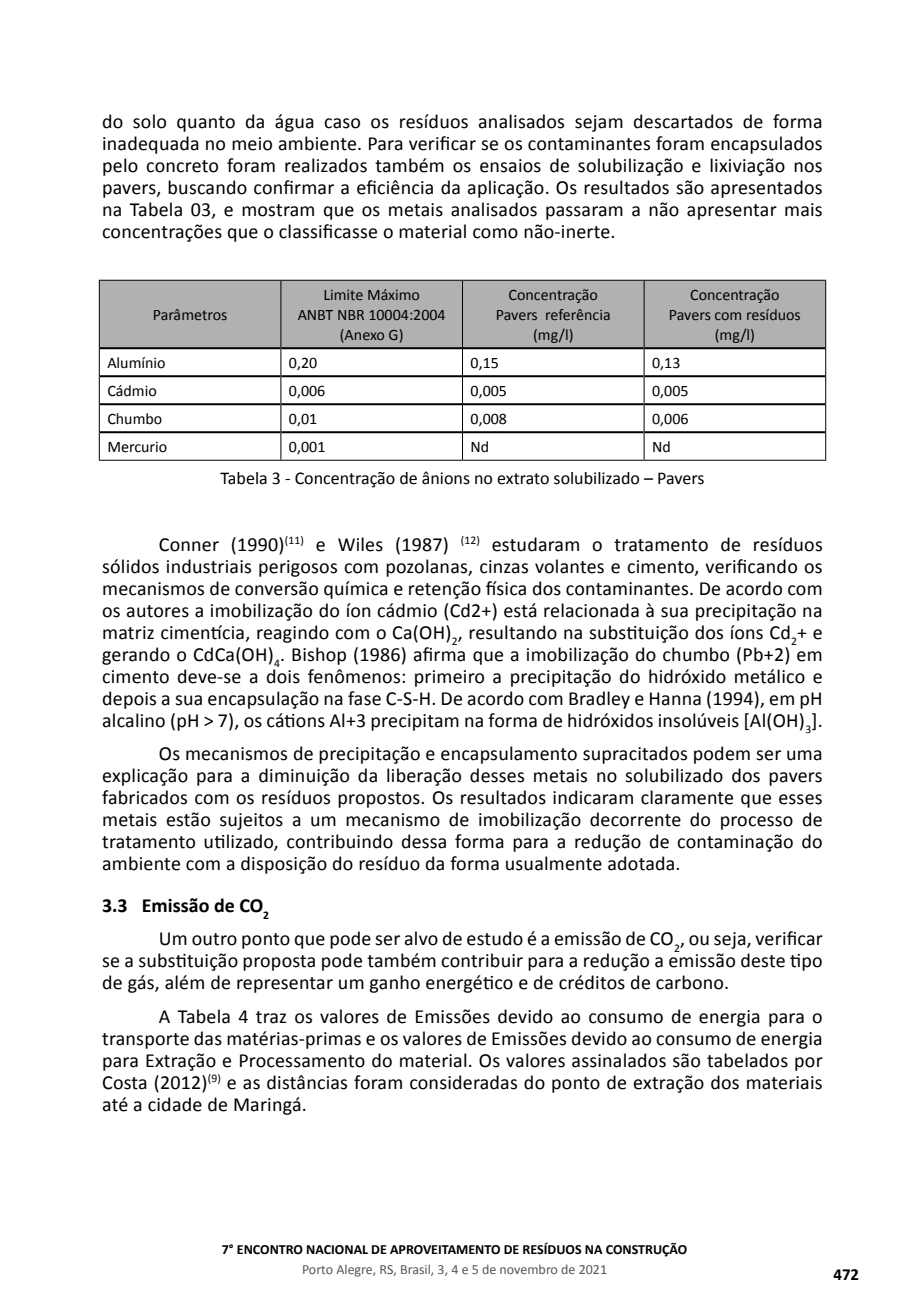
<style>
.page{position:relative;width:908px;height:1304px;background:#fff}
.page>*{position:absolute;margin:0;border:0;box-sizing:border-box;transform-origin:0 0}
.t1{font:20px/22px "Calibri";letter-spacing:.01em;color:#000;text-align:justify}
.t2{font:18px "Calibri";color:#000}
.t3{font:700 16.8px "Calibri";color:#000}
.t4{font:16px/20px "Calibri";color:#000;text-align:center}
.t5{font:700 14px "Calibri";color:#000}
.t6{font:14px "Calibri";color:#575756}
.s1{font-weight:700}
</style>
<div class="page">
<div style="left:100px;top:281px;width:724px;height:66px;background:#b1b1b1"></div>
<hr style="left:100px;top:347px;width:180px;height:2px;background:#000">
<hr style="left:281px;top:347px;width:181px;height:2px;background:#000">
<hr style="left:463px;top:347px;width:180px;height:2px;background:#000">
<hr style="left:644px;top:347px;width:180px;height:2px;background:#000">
<hr style="left:100px;top:375px;width:180px;height:2px;background:#000">
<hr style="left:281px;top:375px;width:181px;height:2px;background:#000">
<hr style="left:463px;top:375px;width:180px;height:2px;background:#000">
<hr style="left:644px;top:375px;width:180px;height:2px;background:#000">
<hr style="left:100px;top:403px;width:180px;height:2px;background:#000">
<hr style="left:281px;top:403px;width:181px;height:2px;background:#000">
<hr style="left:463px;top:403px;width:180px;height:2px;background:#000">
<hr style="left:644px;top:403px;width:180px;height:2px;background:#000">
<hr style="left:100px;top:431px;width:180px;height:2px;background:#000">
<hr style="left:281px;top:431px;width:181px;height:2px;background:#000">
<hr style="left:463px;top:431px;width:180px;height:2px;background:#000">
<hr style="left:644px;top:431px;width:180px;height:2px;background:#000">
<hr style="left:99px;top:280px;width:182px;height:1px;background:#000">
<hr style="left:99px;top:281px;width:1px;height:67px;background:#000">
<hr style="left:281px;top:280px;width:181px;height:1px;background:#000">
<hr style="left:280px;top:281px;width:1px;height:67px;background:#000">
<hr style="left:462px;top:280px;width:181px;height:1px;background:#000">
<hr style="left:462px;top:281px;width:1px;height:67px;background:#000">
<hr style="left:643px;top:280px;width:182px;height:1px;background:#000">
<hr style="left:643px;top:281px;width:1px;height:67px;background:#000">
<hr style="left:824px;top:281px;width:1px;height:67px;background:#000">
<svg style="left:99px;top:348px;width:1px;height:112px"></svg>
<svg style="left:280px;top:348px;width:1px;height:112px"></svg>
<svg style="left:462px;top:348px;width:1px;height:112px"></svg>
<svg style="left:643px;top:348px;width:1px;height:112px"></svg>
<svg style="left:824px;top:348px;width:1px;height:112px"></svg>
<hr style="left:99px;top:460px;width:182px;height:1px;background:#000">
<hr style="left:281px;top:460px;width:181px;height:1px;background:#000">
<hr style="left:462px;top:460px;width:181px;height:1px;background:#000">
<hr style="left:643px;top:460px;width:182px;height:1px;background:#000">
<p class="t1" style="left:102px;top:110px;width:721px">do solo quanto da água caso os resíduos analisados sejam descartados de forma inadequada no meio ambiente. Para verificar se os contaminantes foram encapsulados pelo concreto foram realizados também os ensaios de solubilização e lixiviação nos pavers, buscando confirmar a eficiência da aplicação. Os resultados são apresentados na Tabela 03, e mostram que os metais analisados passaram a não apresentar mais concentrações que o classificasse o material como não-inerte.</p>
<p class="t4" style="left:153px;top:304px;width:76px">Parâmetros</p>
<p class="t4" style="left:297px;top:284px;width:149px">Limite Máximo<br>ANBT NBR 10004:2004 (Anexo G)</p>
<p class="t4" style="left:495px;top:284px;width:116px">Concentração<br>Pavers referência (mg/l)</p>
<p class="t4" style="left:668px;top:284px;width:133px">Concentração<br>Pavers com resíduos (mg/l)</p>
<p class="t4" style="left:107px;top:352px;width:60px">Alumínio</p>
<p class="t4" style="left:289px;top:352px;width:30px">0,20</p>
<p class="t4" style="left:470px;top:352px;width:30px">0,15</p>
<p class="t4" style="left:652px;top:352px;width:30px">0,13</p>
<p class="t4" style="left:107px;top:380px;width:51px">Cádmio</p>
<p class="t4" style="left:289px;top:380px;width:38px">0,006</p>
<p class="t4" style="left:470px;top:380px;width:38px">0,005</p>
<p class="t4" style="left:652px;top:380px;width:38px">0,005</p>
<p class="t4" style="left:107px;top:408px;width:56px">Chumbo</p>
<p class="t4" style="left:289px;top:408px;width:30px">0,01</p>
<p class="t4" style="left:470px;top:408px;width:38px">0,008</p>
<p class="t4" style="left:652px;top:408px;width:38px">0,006</p>
<p class="t4" style="left:107px;top:436px;width:61px">Mercurio</p>
<p class="t4" style="left:289px;top:436px;width:38px">0,001</p>
<p class="t4" style="left:470px;top:436px;width:20px">Nd</p>
<p class="t4" style="left:652px;top:436px;width:20px">Nd</p>
<p class="t2" style="left:220px;top:466px;width:485px">Tabela 3 - Concentração de ânions no extrato solubilizado – Pavers</p>
<p class="t1" style="left:102px;top:533px;width:722px;text-indent:57px">Conner (1990)<sup>(11)</sup> e Wiles (1987) <sup>(12)</sup> estudaram o tratamento de resíduos sólidos industriais perigosos com pozolanas, cinzas volantes e cimento, verificando os mecanismos de conversão química e retenção física dos contaminantes. De acordo com os autores a imobilização do íon cádmio (Cd2+) está relacionada à sua precipitação na matriz cimentícia, reagindo com o Ca(OH)<sub>2</sub>, resultando na substituição dos íons Cd<sub>2</sub>+ e gerando o CdCa(OH)<sub>4</sub>. Bishop (1986) afirma que a imobilização do chumbo (Pb+2) em cimento deve-se a dois fenômenos: primeiro a precipitação do hidróxido metálico e depois a sua encapsulação na fase C-S-H. De acordo com Bradley e Hanna (1994), em pH alcalino (pH &gt; 7), os cátions Al+3 precipitam na forma de hidróxidos insolúveis [Al(OH)<sub>3</sub>].</p>
<p class="t1" style="left:102px;top:742px;width:721px;text-indent:57px">Os mecanismos de precipitação e encapsulamento supracitados podem ser uma explicação para a diminuição da liberação desses metais no solubilizado dos pavers fabricados com os resíduos propostos. Os resultados indicaram claramente que esses metais estão sujeitos a um mecanismo de imobilização decorrente do processo de tratamento utilizado, contribuindo dessa forma para a redução de contaminação do ambiente com a disposição do resíduo da forma usualmente adotada.</p>
<p class="t1" style="left:159px;top:888px;width:665px;line-height:33.4px;text-indent:-57px"><span class="s1">3.3 Emissão de CO</span><sub>2<br></sub>Um outro ponto que pode ser alvo de estudo é a emissão de CO<sub>2</sub>, ou seja, verificar</p>
<p class="t1" style="left:102px;top:949px;width:721px">se a substituição proposta pode também contribuir para a redução a emissão deste tipo de gás, além de representar um ganho energético e de créditos de carbono.</p>
<p class="t1" style="left:102px;top:1004px;width:721px;text-indent:57px">A Tabela 4 traz os valores de Emissões devido ao consumo de energia para o transporte das matérias-primas e os valores de Emissões devido ao consumo de energia para Extração e Processamento do material. Os valores assinalados são tabelados por Costa (2012)<sup>(9)</sup> e as distâncias foram consideradas do ponto de extração dos materiais até a cidade de Maringá.</p>
<p class="t5" style="left:222px;top:1239px;width:467px">7° ENCONTRO NACIONAL DE APROVEITAMENTO DE RESÍDUOS NA CONSTRUÇÃO</p>
<p class="t6" style="left:302px;top:1259px;width:306px">Porto Alegre, RS, Brasil, 3, 4 e 5 de novembro de 2021</p>
<p class="t3" style="left:833px;top:1263px;width:27px">472</p>
</div>
